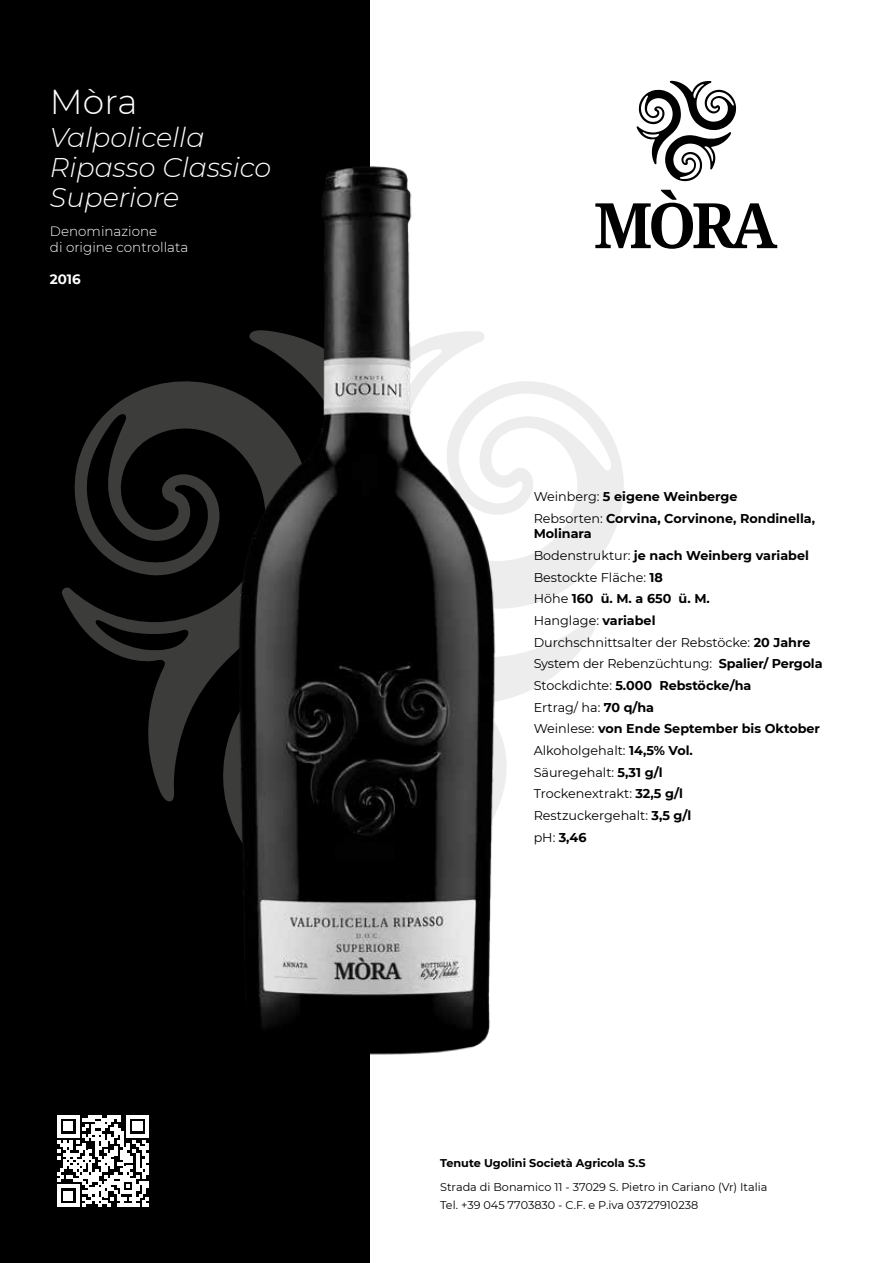
<style>
.page{position:relative;width:893px;height:1263px;background:#fff}
.page>*{position:absolute;margin:0;border:0;box-sizing:border-box;transform-origin:0 0}
.t1{font:300 34.5px "Montserrat";color:#fff}
.t2{font:italic 300 27px/30px "Montserrat";color:#fff}
.t3{font:300 13.5px/16.2px "Montserrat";color:#fff}
.t4{font:700 13.5px "Montserrat";color:#fff}
.t5{font:12.75px/21.8px "Montserrat";color:#000}
.t6{font:700 12.75px/21.8px "Montserrat";color:#000}
.t7{font:11.25px/18px "Montserrat";color:#000}
.t8{font:700 11.25px "Montserrat";color:#000}
.s1{font-weight:400}
.s2{font-weight:700}
</style>
<div class="page">
<svg style="left:570px;top:620px;width:25px;height:42px"></svg>
<svg style="left:570px;top:393px;width:54px;height:193px;fill:#ededed"></svg>
<div style="left:0;top:0;width:369px;height:1263px;background:#000"></div>
<svg style="left:62px;top:383px;width:102px;height:415px"></svg>
<svg style="left:595px;top:190px;width:182px;height:59px"></svg>
<svg style="left:636px;top:81px;width:100px;height:100px"></svg>
<img style="left:164px;top:127px;width:406px;height:982px">
<svg style="left:57px;top:1115px;width:92px;height:91px"></svg>
<h1 class="t1" style="left:50px;top:79px;width:89px">Mòra</h1>
<h2 class="t2" style="left:50px;top:121px;width:223px">Valpolicella<br>Ripasso Classico<br>Superiore</h2>
<p class="t3" style="left:50px;top:222px;width:140px">Denominazione<br>di origine controllata</p>
<p class="t4" style="left:50px;top:270px;width:32px">2016</p>
<p class="t6" style="left:534px;top:485px;width:283px"><span class="s1">Weinberg:</span> 5 eigene Weinberge<br><span class="s1">Rebsorten:</span> Corvina, Corvinone, Rondinella,</p>
<p class="t5" style="left:534px;top:522px;width:290px"><span class="s2">Molinara<br></span>Bodenstruktur: <span class="s2">je nach Weinberg variabel<br></span>Bestockte Fläche: <span class="s2">18<br></span>Höhe <span class="s2">160 ü. M. a 650 ü. M.<br></span>Hanglage: <span class="s2">variabel<br></span>Durchschnittsalter der Rebstöcke: <span class="s2">20 Jahre<br></span>System der Rebenzüchtung: <span class="s2">Spalier/ Pergola<br></span>Stockdichte: <span class="s2">5.000 Rebstöcke/ha<br></span>Ertrag/ ha: <span class="s2">70 q/ha<br></span>Weinlese: <span class="s2">von Ende September bis Oktober<br></span>Alkoholgehalt: <span class="s2">14,5% Vol.<br></span>Säuregehalt: <span class="s2">5,31 g/l<br></span>Trockenextrakt: <span class="s2">32,5 g/l<br></span>Restzuckergehalt: <span class="s2">3,5 g/l<br></span>pH: <span class="s2">3,46</span></p>
<p class="t8" style="left:440px;top:1154px;width:207px">Tenute Ugolini Società Agricola S.S</p>
<p class="t7" style="left:440px;top:1177px;width:329px">Strada di Bonamico 11 - 37029 S. Pietro in Cariano (Vr) Italia<br>Tel. +39 045 7703830 - C.F. e P.iva 03727910238</p>
</div>
